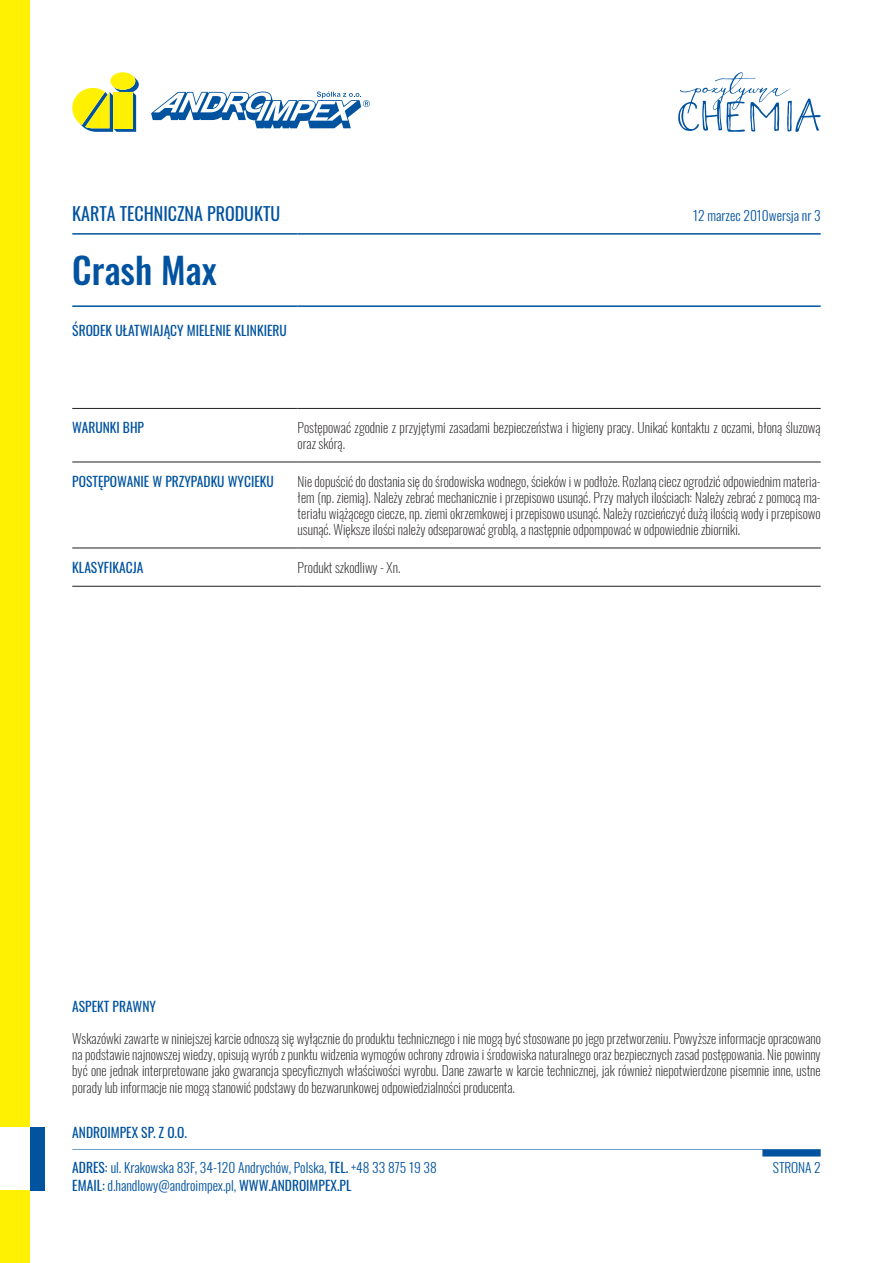
<style>
.page{position:relative;width:893px;height:1263px;background:#fff}
.page>*{position:absolute;margin:0;border:0;box-sizing:border-box;transform-origin:0 0}
.Nazwa_produktu{font:500 36px "Oswald";color:#0153a0}
.Nagłówek_KTP{font:18px "Oswald";color:#0153a0}
.Opisy{font:200 13.5px/16.2px "Oswald";color:#231f20;text-align:justify}
.Data_wydania{font:300 13.5px/18px "Oswald";color:#0153a0}
.Nagłówek_boczny{font:13.5px "Oswald";color:#0153a0}
.s1{font-weight:400}
</style>
<div class="page">
<div style="left:30px;top:1127px;width:15px;height:64px;background:#0153a0"></div>
<div style="left:0;top:1191px;width:30px;height:72px;background:#fff101"></div>
<div style="left:0;top:0;width:30px;height:1127px;background:#fff101"></div>
<svg style="left:72px;top:1149px;width:749px;height:7px"></svg>
<svg style="left:678px;top:72px;width:143px;height:60px"></svg>
<svg style="left:110px;top:72px;width:25px;height:18px"></svg>
<svg style="left:72px;top:76px;width:67px;height:56px"></svg>
<svg style="left:151px;top:92px;width:219px;height:36px"></svg>
<hr style="left:72px;top:408px;width:226px;height:1px;background:#231f20">
<hr style="left:298px;top:408px;width:523px;height:1px;background:#231f20">
<hr style="left:72px;top:462px;width:226px;height:1px;background:#231f20">
<hr style="left:298px;top:462px;width:523px;height:1px;background:#231f20">
<hr style="left:72px;top:548px;width:226px;height:1px;background:#231f20">
<hr style="left:298px;top:548px;width:523px;height:1px;background:#231f20">
<hr style="left:72px;top:586px;width:226px;height:1px;background:#231f20">
<hr style="left:298px;top:586px;width:523px;height:1px;background:#231f20">
<hr style="left:72px;top:233px;width:226px;height:2px;background:#0153a0">
<hr style="left:298px;top:233px;width:523px;height:2px;background:#0153a0">
<hr style="left:72px;top:305px;width:226px;height:2px;background:#0153a0">
<hr style="left:298px;top:305px;width:523px;height:2px;background:#0153a0">
<p class="Nagłówek_KTP" style="left:72px;top:198px;width:209px">KARTA TECHNICZNA PRODUKTU</p>
<p class="Data_wydania" style="left:693px;top:205px;width:129px">12 marzec 2010wersja nr 3</p>
<p class="Nazwa_produktu" style="left:72px;top:252px;width:146px">Crash Max</p>
<p class="Nagłówek_boczny" style="left:72px;top:318px;width:216px">ŚRODEK UŁATWIAJĄCY MIELENIE KLINKIERU</p>
<p class="Nagłówek_boczny" style="left:72px;top:415px;width:73px">WARUNKI BHP</p>
<p class="Opisy" style="left:298px;top:418px;width:524px">Postępować zgodnie z przyjętymi zasadami bezpieczeństwa i higieny pracy. Unikać kontaktu z oczami, błoną śluzową oraz skórą.</p>
<p class="Nagłówek_boczny" style="left:72px;top:469px;width:203px">POSTĘPOWANIE W PRZYPADKU WYCIEKU</p>
<p class="Opisy" style="left:298px;top:471px;width:524px">Nie dopuścić do dostania się do środowiska wodnego, ścieków i w podłoże. Rozlaną ciecz ogrodzić odpowiednim materia&shy;łem (np. ziemią). Należy zebrać mechanicznie i przepisowo usunąć. Przy małych ilościach: Należy zebrać z pomocą ma&shy;teriału wiążącego ciecze, np. ziemi okrzemkowej i przepisowo usunąć. Należy rozcieńczyć dużą ilością wody i przepisowo usunąć. Większe ilości należy odseparować groblą, a następnie odpompować w odpowiednie zbiorniki.</p>
<p class="Nagłówek_boczny" style="left:72px;top:555px;width:73px">KLASYFIKACJA</p>
<p class="Opisy" style="left:298px;top:557px;width:104px">Produkt szkodliwy - Xn.</p>
<p class="Nagłówek_boczny" style="left:72px;top:994px;width:85px">ASPEKT PRAWNY</p>
<p class="Opisy" style="left:72px;top:1029px;width:750px">Wskazówki zawarte w niniejszej karcie odnoszą się wyłącznie do produktu technicznego i nie mogą być stosowane po jego przetworzeniu. Powyższe informacje opracowano na podstawie najnowszej wiedzy, opisują wyrób z punktu widzenia wymogów ochrony zdrowia i środowiska naturalnego oraz bezpiecznych zasad postępowania. Nie powinny być one jednak interpretowane jako gwarancja specyficznych właściwości wyrobu. Dane zawarte w karcie technicznej, jak również niepotwierdzone pisemnie inne, ustne porady lub informacje nie mogą stanowić podstawy do bezwarunkowej odpowiedzialności producenta.</p>
<p class="Nagłówek_boczny" style="left:72px;top:1120px;width:116px">ANDROIMPEX SP. Z O.O.</p>
<p class="Data_wydania" style="left:72px;top:1157px;width:366px"><span class="s1">ADRES:</span> ul. Krakowska 83F, 34-120 Andrychów, Polska, <span class="s1">TEL.</span> +48 33 875 19 38<br><span class="s1">EMAIL:</span> d.handlowy@androimpex.pl, <span class="s1">WWW.ANDROIMPEX.PL</span></p>
<p class="Data_wydania" style="left:773px;top:1157px;width:49px">STRONA 2</p>
</div>
